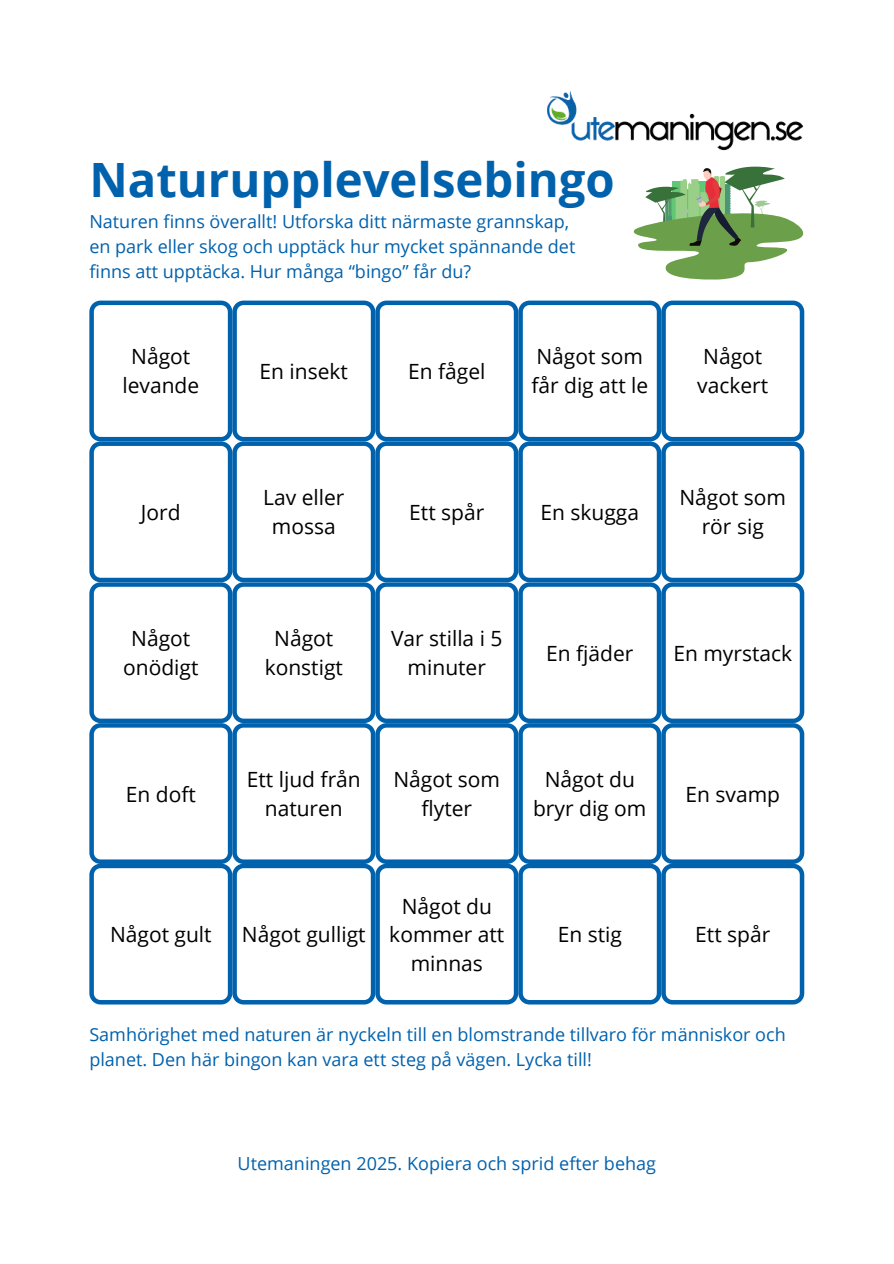
<style>
.page{position:relative;width:894px;height:1264px;background:#fff}
.page>*{position:absolute;margin:0;border:0;box-sizing:border-box;transform-origin:0 0}
.t1{font:700 47.25px "Open Sans";color:#0061ad}
.t2{font:21px/28.8px "Open Sans";color:#000;text-align:center}
.t3{font:18px/24.8px "Open Sans";color:#0061ad}
</style>
<div class="page">
<svg style="left:89px;top:300px;width:714px;height:704px"></svg>
<img style="left:547px;top:91px;width:257px;height:60px">
<svg style="left:633px;top:167px;width:171px;height:113px"></svg>
<h1 class="t1" style="left:89px;top:147px;width:527px">Naturupplevelsebingo</h1>
<p class="t3" style="left:89px;top:209px;width:487px">Naturen finns överallt! Utforska ditt närmaste grannskap, en park eller skog och upptäck hur mycket spännande det finns att upptäcka. Hur många “bingo” får du?</p>
<p class="t2" style="left:122px;top:342px;width:78px">Något levande</p>
<p class="t2" style="left:141px;top:497px;width:41px">Jord</p>
<p class="t2" style="left:259px;top:357px;width:90px">En insekt</p>
<p class="t2" style="left:408px;top:357px;width:79px">En fågel</p>
<p class="t2" style="left:531px;top:342px;width:118px;text-align:left">Något som får dig att le</p>
<p class="t2" style="left:697px;top:342px;width:72px;text-align:left">Något vackert</p>
<p class="t2" style="left:263px;top:483px;width:83px">Lav eller mossa</p>
<p class="t2" style="left:409px;top:497px;width:76px">Ett spår</p>
<p class="t2" style="left:540px;top:497px;width:100px">En skugga</p>
<p class="t2" style="left:679px;top:483px;width:108px">Något som rör sig</p>
<p class="t2" style="left:123px;top:623px;width:77px">Något onödigt</p>
<p class="t2" style="left:265px;top:623px;width:80px">Något konstigt</p>
<p class="t2" style="left:391px;top:623px;width:113px">Var stilla i 5 minuter</p>
<p class="t2" style="left:546px;top:638px;width:89px">En fjäder</p>
<p class="t2" style="left:673px;top:638px;width:120px">En myrstack</p>
<p class="t2" style="left:126px;top:779px;width:72px">En doft</p>
<p class="t2" style="left:247px;top:764px;width:115px">Ett ljud från naturen</p>
<p class="t2" style="left:393px;top:764px;width:108px">Något som flyter</p>
<p class="t2" style="left:533px;top:764px;width:115px">Något du bryr dig om</p>
<p class="t2" style="left:685px;top:779px;width:96px">En svamp</p>
<p class="t2" style="left:110px;top:919px;width:103px">Något gult</p>
<p class="t2" style="left:242px;top:919px;width:125px">Något gulligt</p>
<p class="t2" style="left:389px;top:891px;width:116px">Något du kommer att minnas</p>
<p class="t2" style="left:557px;top:919px;width:66px">En stig</p>
<p class="t2" style="left:695px;top:919px;width:76px">Ett spår</p>
<p class="t3" style="left:89px;top:1022px;width:697px">Samhörighet med naturen är nyckeln till en blomstrande tillvaro för människor och planet. Den här bingon kan vara ett steg på vägen. Lycka till!</p>
<p class="t3" style="left:237px;top:1150px;width:420px">Utemaningen 2025. Kopiera och sprid efter behag</p>
</div>
